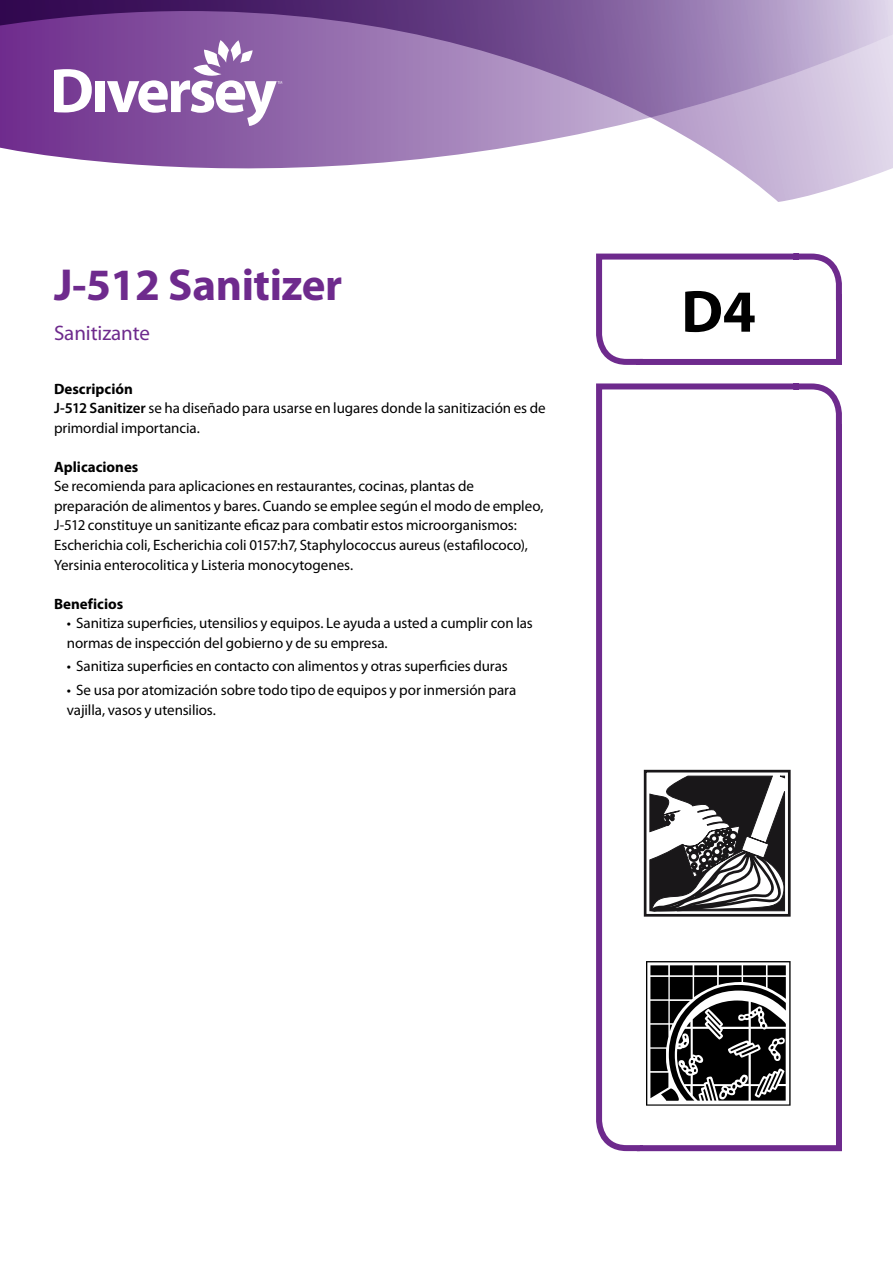
<style>
.page{position:relative;width:893px;height:1263px;background:#fff}
.page>*{position:absolute;margin:0;border:0;box-sizing:border-box;transform-origin:0 0}
.t1{font:700 60px "Myriad Pro";color:#000}
.t2{font:700 45px "Myriad Pro";letter-spacing:-.01em;color:#6e2a8d}
.t3{font:21px "Myriad Pro";letter-spacing:-.005em;color:#6e2a8d}
.t4{font:15px/19.5px "Myriad Pro";letter-spacing:-.005em;color:#000}
.t5{font:700 15px "Myriad Pro";color:#000}
.s1{font-weight:700}
.s2{font-weight:600}
</style>
<div class="page">
<svg style="left:0;top:0;width:893px;height:202px"></svg>
<svg style="left:596px;top:253px;width:246px;height:112px"></svg>
<svg style="left:596px;top:383px;width:246px;height:769px"></svg>
<svg style="left:54px;top:69px;width:38px;height:44px"></svg>
<div style="left:95px;top:81px;width:10px;height:31px;background:#fff"></div>
<svg style="left:107px;top:40px;width:175px;height:86px"></svg>
<svg style="left:642px;top:768px;width:150px;height:150px"></svg>
<svg style="left:646px;top:961px;width:145px;height:145px"></svg>
<h2 class="t2" style="left:54px;top:256px;width:290px">J-512 Sanitizer</h2>
<h3 class="t3" style="left:54px;top:320px;width:97px">Sanitizante</h3>
<p class="t4" style="left:54px;top:379px;width:493px"><span class="s1">Descripción<br></span><span class="s2">J-512 Sanitizer</span> se ha diseñado para usarse en lugares donde la sanitización es de primordial importancia.</p>
<p class="t5" style="left:54px;top:457px;width:86px">Aplicaciones</p>
<p class="t4" style="left:54px;top:476px;width:491px">Se recomienda para aplicaciones en restaurantes, cocinas, plantas de preparación de alimentos y bares. Cuando se emplee según el modo de empleo, J-512 constituye un sanitizante eficaz para combatir estos microorganismos:<br>Escherichia coli, Escherichia coli 0157:h7, Staphylococcus aureus (estafilococo), Yersinia enterocolitica y Listeria monocytogenes.</p>
<p class="t5" style="left:54px;top:594px;width:71px">Beneficios</p>
<p class="t4" style="left:67px;top:613px;width:468px">• Sanitiza superficies, utensilios y equipos. Le ayuda a usted a cumplir con las normas de inspección del gobierno y de su empresa.</p>
<p class="t4" style="left:67px;top:656px;width:443px">• Sanitiza superficies en contacto con alimentos y otras superficies duras</p>
<p class="t4" style="left:67px;top:680px;width:451px">• Se usa por atomización sobre todo tipo de equipos y por inmersión para vajilla, vasos y utensilios.</p>
<h1 class="t1" style="left:681px;top:272px;width:76px">D4</h1>
</div>
